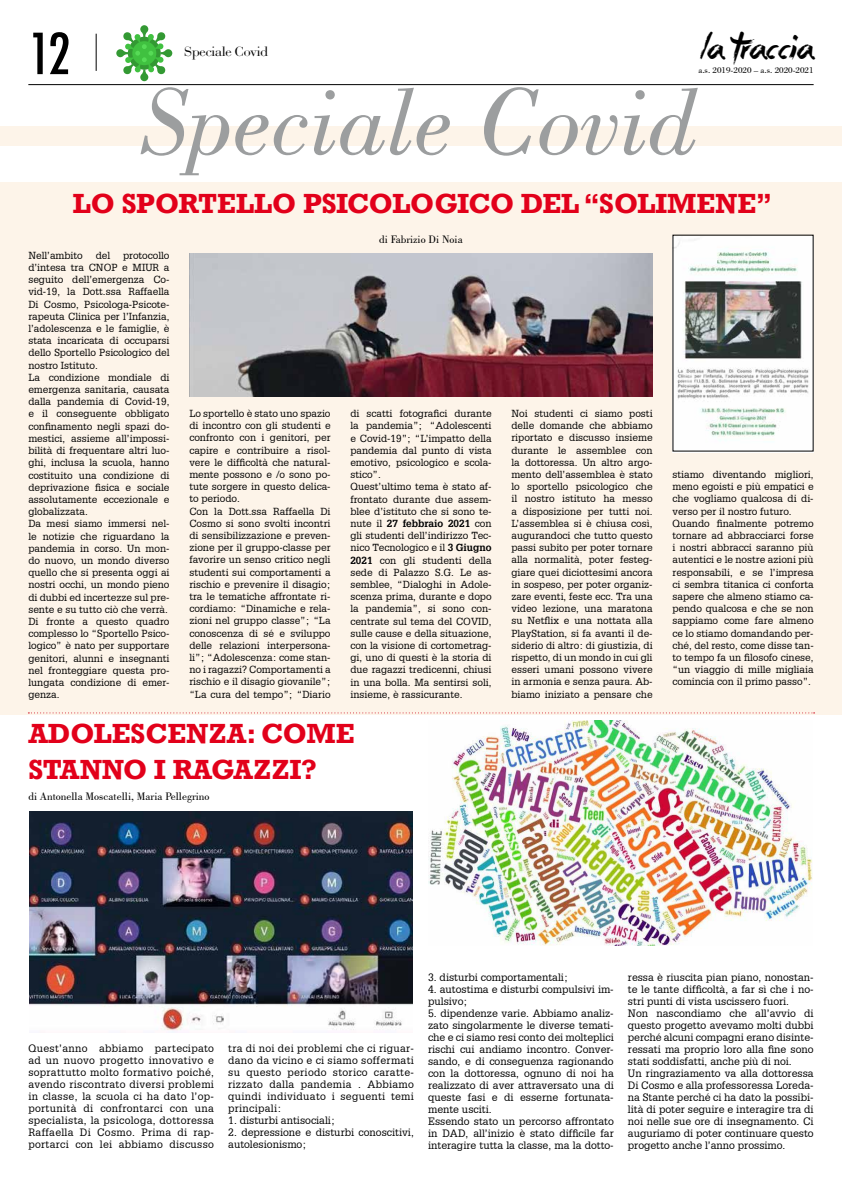
<style>
.page{position:relative;width:842px;height:1191px;background:#fff}
.page>*{position:absolute;margin:0;border:0;box-sizing:border-box;transform-origin:0 0}
.t1{font:italic 100px "Bodoni BT";color:#9c9e9f}
.t2{font:500 condensed 55px "Futura";color:#000}
.t3{font:40px "Sticky Things";color:#000}
.t4{font:700 26px/36px "Rockwell";color:#e2001a}
.t5{font:14px "Bodoni";color:#000}
.t6{font:11.4px "Bodoni BT";color:#000}
.t7{font:10.4px/12px "Glypha LT";color:#000}
.t8{font:10px/12.2px "Glypha LT";color:#000}
.t9{font:700 10px "Glypha LT Pro";color:#000}
.t10{font:9px "Bodoni BT";color:#000}
.s1{font-family:"Glypha LT";font-weight:400}
.s2{font-family:"Glypha LT Pro";font-weight:700}
</style>
<div class="page">
<hr style="left:96px;top:34px;width:1px;height:37px;background:#000">
<hr style="left:28px;top:84px;width:786px;height:1px;background:#000">
<div style="left:0;top:182px;width:842px;height:532px;background:#fdf4e9"></div>
<img style="left:672px;top:236px;width:142px;height:216px">
<img style="left:189px;top:254px;width:464px;height:143px">
<div style="left:0;top:126px;width:841px;height:20px;background:#fdf4e9"></div>
<svg style="left:28px;top:712px;width:787px;height:1px"></svg>
<img style="left:30px;top:811px;width:383px;height:221px">
<img style="left:428px;top:720px;width:385px;height:225px">
<svg style="left:116px;top:25px;width:56px;height:56px"></svg>
<h2 class="t2" style="left:28px;top:19px;width:44px">12</h2>
<h3 class="t5" style="left:184px;top:43px;width:85px">Speciale Covid</h3>
<h3 class="t3" style="left:701px;top:32px;width:114px">La traccia</h3>
<p class="t10" style="left:698px;top:65px;width:117px">a.s. 2019-2020 – a.s. 2020-2021</p>
<h1 class="t1" style="left:142px;top:61px;width:559px">Speciale Covid</h1>
<h3 class="t4" style="left:73px;top:185px;width:700px">LO SPORTELLO PSICOLOGICO DEL “SOLIMENE”</h3>
<p class="t8" style="left:28px;top:249px;width:143px;text-indent:95px">protocollo d’intesa tra CNOP e MIUR a seguito dell’emergenza Co&shy;vid-19, la Dott.ssa Raffaella<br>Di Cosmo, Psicologa-Psicote&shy;rapeuta Clinica per l’Infanzia, l’adolescenza e le famiglie, è stata incaricata di occuparsi dello Sportello Psicologico del nostro Istituto.<br>La condizione mondiale di emergenza sanitaria, causata dalla pandemia di Covid-19, e il conseguente obbligato confinamento negli spazi do&shy;mestici, assieme all’impossi&shy;bilità di frequentare altri luo&shy;ghi, inclusa la scuola, hanno costituito una condizione di deprivazione fisica e sociale assolutamente eccezionale e globalizzata.<br>Da mesi siamo immersi nel&shy;le notizie che riguardano la pandemia in corso. Un mon&shy;do nuovo, un mondo diverso quello che si presenta oggi ai nostri occhi, un mondo pieno di dubbi ed incertezze sul pre&shy;sente e su tutto ciò che verrà.<br>Di fronte a questo quadro complesso lo “Sportello Psico&shy;logico” è nato per supportare genitori, alunni e insegnanti nel fronteggiare questa pro&shy;lungata condizione di emer&shy;genza.</p>
<p class="t8" style="left:28px;top:249px;width:56px">Nell’ambito</p>
<p class="t8" style="left:96px;top:249px;width:16px">del</p>
<p class="t6" style="left:379px;top:232px;width:85px">di Fabrizio Di Noia</p>
<p class="t8" style="left:189px;top:407px;width:143px">Lo sportello è stato uno spazio di incontro con gli studenti e confronto con i genitori, per capire e contribuire a risol&shy;vere le difficoltà che natural&shy;mente possono e /o sono po&shy;tute sorgere in questo delica&shy;to periodo.<br>Con la Dott.ssa Raffaella Di<br>Cosmo si sono svolti incontri di sensibilizzazione e preven&shy;zione per il gruppo-classe per favorire un senso critico negli studenti sui comportamenti a rischio e prevenire il disagio; tra le tematiche affrontate ri&shy;cordiamo: “Dinamiche e rela&shy;zioni nel gruppo classe”; “La conoscenza di sé e sviluppo delle relazioni interpersona&shy;li”; “Adolescenza: come stan&shy;no i ragazzi? Comportamenti a rischio e il disagio giovanile”; “La cura del tempo”; “Diario</p>
<p class="t8" style="left:350px;top:407px;width:143px">di scatti fotografici durante la pandemia”; “Adolescenti e Covid-19”; “L’impatto della pandemia dal punto di vista emotivo, psicologico e scola&shy;stico”.<br>Quest’ultimo tema è stato af&shy;frontato durante due assem&shy;blee d’istituto che si sono te-</p>
<p class="t9" style="left:350px;top:517px;width:143px"><span class="s1">nute il</span> 27 febbraio 2021 <span class="s1">con</span></p>
<p class="t8" style="left:350px;top:529px;width:143px;text-align:justify">gli studenti dell’indirizzo Tec&shy;nico Tecnologico e il <span class="s2">3 Giugno 2021</span> con gli studenti della sede di Palazzo S.G. Le as&shy;semblee, “Dialoghi in Adole&shy;scenza prima, durante e dopo la pandemia”, si sono con&shy;centrate sul tema del COVID, sulle cause e della situazione, con la visione di cortometrag&shy;gi, uno di questi è la storia di due ragazzi tredicenni, chiusi in una bolla. Ma sentirsi soli, insieme, è rassicurante.</p>
<h3 class="t4" style="left:28px;top:715px;width:328px">ADOLESCENZA: COME<br>STANNO I RAGAZZI?</h3>
<p class="t6" style="left:28px;top:789px;width:183px">di Antonella Moscatelli, Maria Pellegrino</p>
<p class="t8" style="left:511px;top:407px;width:143px;text-align:justify">Noi studenti ci siamo posti delle domande che abbiamo riportato e discusso insieme durante le assemblee con la dottoressa. Un altro argo&shy;mento dell’assemblea è stato lo sportello psicologico che il nostro istituto ha messo a disposizione per tutti noi.<br>L’assemblea si è chiusa così, augurandoci che tutto questo passi subito per poter tornare alla normalità, poter festeg&shy;giare quei diciottesimi ancora in sospeso, per poter organiz&shy;zare eventi, feste ecc. Tra una video lezione, una maratona su Netflix e una nottata alla PlayStation, si fa avanti il de&shy;siderio di altro: di giustizia, di rispetto, di un mondo in cui gli esseri umani possono vivere in armonia e senza paura. Ab&shy;biamo iniziato a pensare che</p>
<p class="t8" style="left:672px;top:468px;width:143px">stiamo diventando migliori, meno egoisti e più empatici e che vogliamo qualcosa di di&shy;verso per il nostro futuro.<br>Quando finalmente potremo tornare ad abbracciarci forse i nostri abbracci saranno più autentici e le nostre azioni più responsabili, e se l’impresa ci sembra titanica ci conforta sapere che almeno stiamo ca&shy;pendo qualcosa e che se non sappiamo come fare almeno ce lo stiamo domandando per&shy;ché, del resto, come disse tan&shy;to tempo fa un filosofo cinese, “un viaggio di mille migliaia comincia con il primo passo”.</p>
<p class="t7" style="left:28px;top:1042px;width:187px;text-align:justify">Quest’anno abbiamo partecipato ad un nuovo progetto innovativo e soprattutto molto formativo poiché, avendo riscontrato diversi problemi in classe, la scuola ci ha dato l’op&shy;portunità di confrontarci con una specialista, la psicologa, dottoressa Raffaella Di Cosmo. Prima di rap&shy;portarci con lei abbiamo discusso</p>
<p class="t7" style="left:228px;top:1042px;width:187px;text-align:justify">tra di noi dei problemi che ci riguar&shy;dano da vicino e ci siamo soffermati su questo periodo storico caratte&shy;rizzato dalla pandemia . Abbiamo quindi individuato i seguenti temi principali:</p>
<p class="t7" style="left:228px;top:1114px;width:108px">1. disturbi antisociali;</p>
<p class="t7" style="left:228px;top:1126px;width:187px">2. depressione e disturbi conoscitivi, autolesionismo;</p>
<p class="t7" style="left:428px;top:970px;width:141px">3. disturbi comportamentali;</p>
<p class="t7" style="left:428px;top:982px;width:187px">4. autostima e disturbi compulsivi im&shy;pulsivo;</p>
<p class="t7" style="left:428px;top:1006px;width:187px">5. dipendenze varie. Abbiamo analiz&shy;zato singolarmente le diverse temati&shy;che e ci siamo resi conto dei molteplici rischi cui andiamo incontro. Conver&shy;sando, e di conseguenza ragionando con la dottoressa, ognuno di noi ha realizzato di aver attraversato una di queste fasi e di esserne fortunata&shy;mente usciti.<br>Essendo stato un percorso affrontato in DAD, all’inizio è stato difficile far interagire tutta la classe, ma la dotto-</p>
<p class="t7" style="left:628px;top:970px;width:187px">ressa è riuscita pian piano, nonostan&shy;te le tante difficoltà, a far sì che i no&shy;stri punti di vista uscissero fuori.<br>Non nascondiamo che all’avvio di questo progetto avevamo molti dubbi perché alcuni compagni erano disinte&shy;ressati ma proprio loro alla fine sono stati soddisfatti, anche più di noi.<br>Un ringraziamento va alla dottoressa Di Cosmo e alla professoressa Loreda&shy;na Stante perché ci ha dato la possibi&shy;lità di poter seguire e interagire tra di noi nelle sue ore di insegnamento. Ci auguriamo di poter continuare questo progetto anche l’anno prossimo.</p>
</div>
